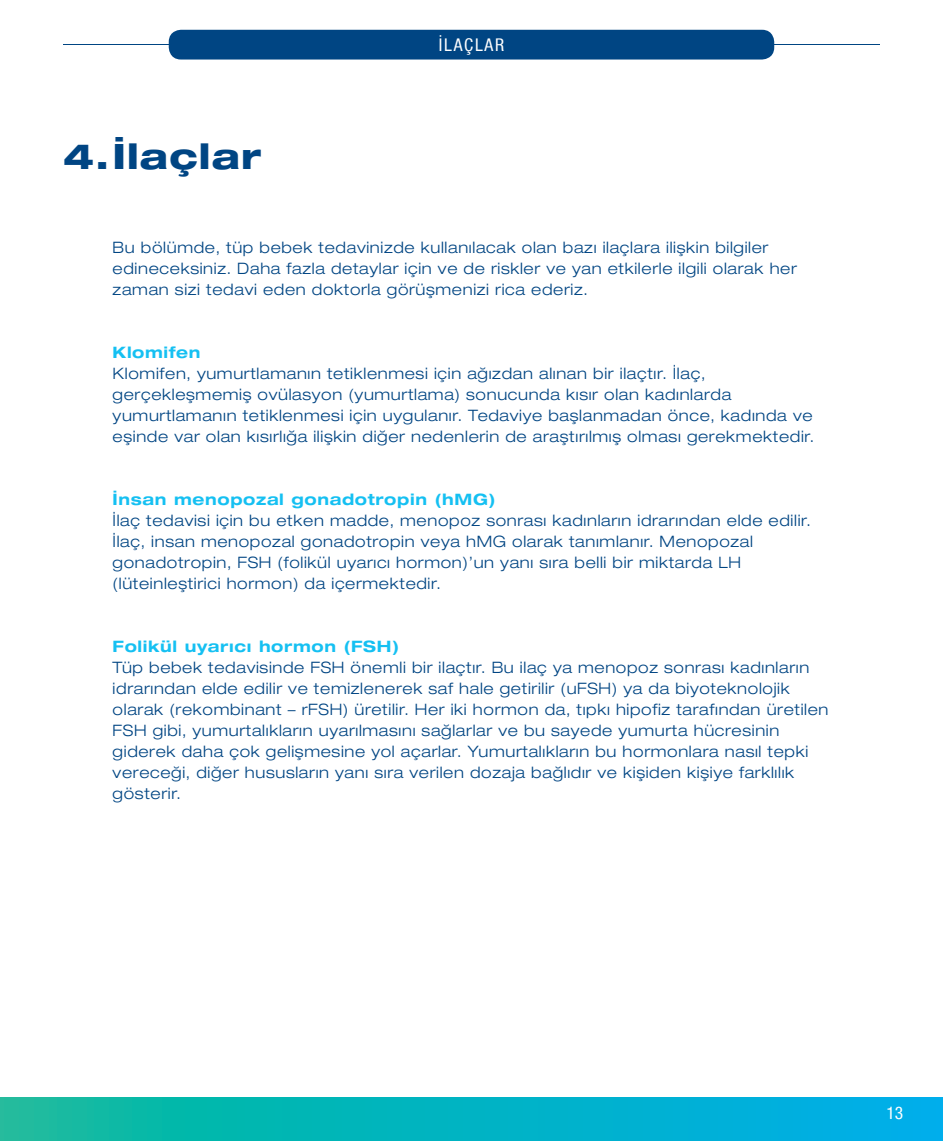
<style>
.page{position:relative;width:943px;height:1141px;background:#fff}
.page>*{position:absolute;margin:0;border:0;box-sizing:border-box;transform-origin:0 0}
.Headline{font:800 expanded 35px "Helvetica Neue LT Pro";letter-spacing:.03em;color:#004583}
.t1{font:condensed 17.5px "Helvetica Neue LT Com";letter-spacing:.1em;color:#fff}
.Copy_EZ10{font:300 expanded 15.75px/21px "Helvetica Neue LT Pro";letter-spacing:.04em;color:#004583}
.Copy_EZ10-2{font:700 expanded 15.75px "Helvetica Neue LT Pro";letter-spacing:.04em;color:#15c0f2}
</style>
<div class="page">
<svg style="left:0;top:1098px;width:943px;height:43px;background:#03b3c3"></svg>
<hr style="left:63px;top:44px;width:817px;height:1px;background:#004583">
<div style="left:169px;top:30px;width:605px;height:30px;background:#004583;border-radius:12px"></div>
<p class="Headline" style="left:63px;top:134px;width:200px">4.İlaçlar</p>
<p class="t1" style="left:439px;top:34px;width:67px">İLAÇLAR</p>
<p class="Copy_EZ10" style="left:113px;top:237px;width:685px">Bu bölümde, tüp bebek tedavinizde kullanılacak olan bazı ilaçlara ilişkin bilgiler edineceksiniz. Daha fazla detaylar için ve de riskler ve yan etkilerle ilgili olarak her zaman sizi tedavi eden doktorla görüşmenizi rica ederiz.</p>
<p class="Copy_EZ10-2" style="left:113px;top:343px;width:89px">Klomifen</p>
<p class="Copy_EZ10" style="left:113px;top:363px;width:703px">Klomifen, yumurtlamanın tetiklenmesi için ağızdan alınan bir ilaçtır. İlaç, gerçekleşmemiş ovülasyon (yumurtlama) sonucunda kısır olan kadınlarda yumurtlamanın tetiklenmesi için uygulanır. Tedaviye başlanmadan önce, kadında ve eşinde var olan kısırlığa ilişkin diğer nedenlerin de araştırılmış olması gerekmektedir.</p>
<p class="Copy_EZ10-2" style="left:113px;top:490px;width:384px">İnsan menopozal gonadotropin (hMG)</p>
<p class="Copy_EZ10" style="left:113px;top:510px;width:699px">İlaç tedavisi için bu etken madde, menopoz sonrası kadınların idrarından elde edilir.<br>İlaç, insan menopozal gonadotropin veya hMG olarak tanımlanır. Menopozal gonadotropin, FSH (folikül uyarıcı hormon)’un yanı sıra belli bir miktarda LH (lüteinleştirici hormon) da içermektedir.</p>
<p class="Copy_EZ10-2" style="left:113px;top:637px;width:288px">Folikül uyarıcı hormon (FSH)</p>
<p class="Copy_EZ10" style="left:113px;top:657px;width:717px">Tüp bebek tedavisinde FSH önemli bir ilaçtır. Bu ilaç ya menopoz sonrası kadınların idrarından elde edilir ve temizlenerek saf hale getirilir (uFSH) ya da biyoteknolojik olarak (rekombinant – rFSH) üretilir. Her iki hormon da, tıpkı hipofiz tarafından üretilen FSH gibi, yumurtalıkların uyarılmasını sağlarlar ve bu sayede yumurta hücresinin giderek daha çok gelişmesine yol açarlar. Yumurtalıkların bu hormonlara nasıl tepki vereceği, diğer hususların yanı sıra verilen dozaja bağlıdır ve kişiden kişiye farklılık gösterir.</p>
<p class="t1" style="left:886px;top:1102px;width:18px">13</p>
</div>
